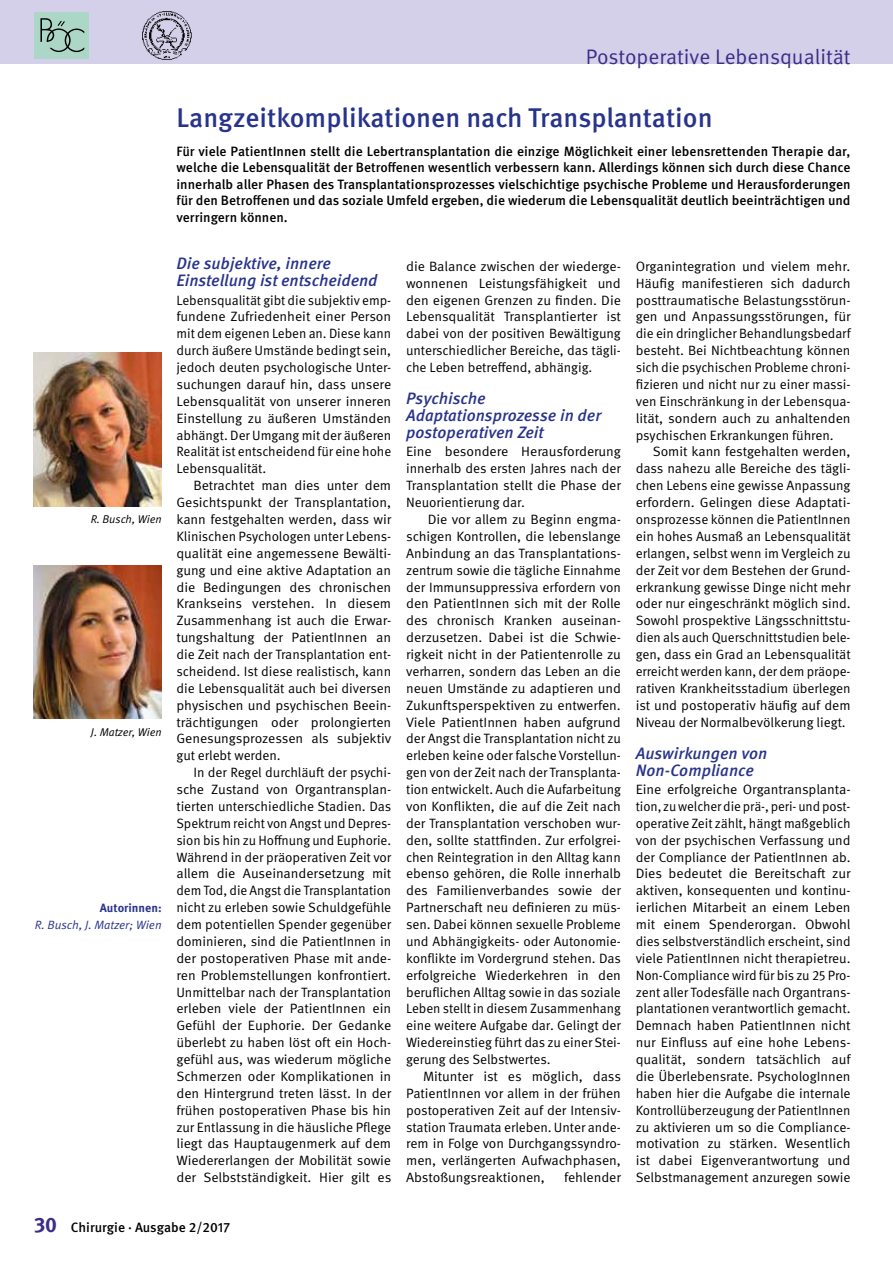
<style>
.page{position:relative;width:893px;height:1263px;background:#fff}
.page>*{position:absolute;margin:0;border:0;box-sizing:border-box;transform-origin:0 0}
.t1{font:500 27px "Meta OT";color:#28348b}
.t2{font:21px "Meta OT";color:#3a2e87}
.t3{font:italic 500 16.5px/17px "Meta OT";color:#28348b}
.t4{font:13.5px/16.8px "Meta OT";letter-spacing:-.005em;color:#000;text-align:justify}
.t5{font:500 13.5px/16.5px "Meta OT";color:#000;text-align:justify}
.t6{font:italic 12px "Meta OT";letter-spacing:-.005em;color:#28348b}
.t7{font:700 12px "Meta OT";color:#28348b}
.t8{font:italic 11.25px "Meta OT";letter-spacing:-.005em;color:#000}
.s1{font-weight:700;font-size:21px;color:#3a2e87}
</style>
<div class="page">
<div style="left:0;top:0;width:893px;height:64px;background:#d4d0e9"></div>
<div style="left:34px;top:12px;width:55px;height:46px;background:#acd7c7"></div>
<svg style="left:40px;top:18px;width:44px;height:34px"></svg>
<img style="left:142px;top:11px;width:50px;height:49px">
<img style="left:34px;top:353px;width:128px;height:153px">
<img style="left:34px;top:566px;width:128px;height:153px">
<p class="t8" style="left:91px;top:512px;width:73px">R. Busch, Wien</p>
<p class="t8" style="left:91px;top:725px;width:72px">J. Matzer, Wien</p>
<p class="t7" style="left:100px;top:900px;width:63px">Autorinnen:</p>
<p class="t6" style="left:35px;top:917px;width:128px">R. Busch, J. Matzer; Wien</p>
<h2 class="t2" style="left:586px;top:43px;width:266px">Postoperative Lebensqualität</h2>
<h1 class="t1" style="left:176px;top:100px;width:538px">Langzeitkomplikationen nach Transplantation</h1>
<p class="t5" style="left:176px;top:143px;width:676px">Für viele PatientInnen stellt die Lebertransplantation die einzige Möglichkeit einer lebensrettenden Therapie dar, welche die Lebensqualität der Betroffenen wesentlich verbessern kann. Allerdings können sich durch diese Chance innerhalb aller Phasen des Transplantationsprozesses vielschichtige psychische Probleme und Herausforderungen für den Betroffenen und das soziale Umfeld ergeben, die wiederum die Lebensqualität deutlich beeinträchtigen und verringern können.</p>
<p class="t3" style="left:176px;top:256px;width:203px">Die subjektive, innere<br>Einstellung ist entscheidend</p>
<p class="t4" style="left:176px;top:292px;width:216px">Lebensqualität gibt die subjektiv emp&shy;fundene Zufriedenheit einer Person mit dem eigenen Leben an. Diese kann durch äußere Umstände bedingt sein, jedoch deuten psychologische Unter&shy;suchungen darauf hin, dass unsere Lebensqualität von unserer inneren Einstellung zu äußeren Umständen abhängt. Der Umgang mit der äußeren Realität ist entscheidend für eine hohe Lebensqualität.</p>
<p class="t4" style="left:176px;top:478px;width:216px;text-indent:17px">Betrachtet man dies unter dem Gesichtspunkt der Transplantation, kann festgehalten werden, dass wir Klinischen Psychologen unter Lebens&shy;qualität eine angemessene Bewälti&shy;gung und eine aktive Adaptation an die Bedingungen des chronischen Krankseins verstehen. In diesem Zusammenhang ist auch die Erwar&shy;tungshaltung der PatientInnen an die Zeit nach der Transplantation ent&shy;scheidend. Ist diese realistisch, kann die Lebensqualität auch bei diversen physischen und psychischen Beein&shy;trächtigungen oder prolongierten Genesungsprozessen als subjektiv gut erlebt werden.</p>
<p class="t4" style="left:176px;top:764px;width:216px;text-indent:17px">In der Regel durchläuft der psychi&shy;sche Zustand von Organtransplan&shy;tierten unterschiedliche Stadien. Das Spektrum reicht von Angst und Depres&shy;sion bis hin zu Hoffnung und Euphorie.<br>Während in der präoperativen Zeit vor allem die Auseinandersetzung mit dem Tod, die Angst die Transplantation nicht zu erleben sowie Schuldgefühle dem potentiellen Spender gegenüber dominieren, sind die PatientInnen in der postoperativen Phase mit ande&shy;ren Problemstellungen konfrontiert.<br>Unmittelbar nach der Transplantation erleben viele der PatientInnen ein Gefühl der Euphorie. Der Gedanke überlebt zu haben löst oft ein Hoch&shy;gefühl aus, was wiederum mögliche Schmerzen oder Komplikationen in den Hintergrund treten lässt. In der frühen postoperativen Phase bis hin zur Entlassung in die häusliche Pflege liegt das Hauptaugenmerk auf dem Wiedererlangen der Mobilität sowie der Selbstständigkeit. Hier gilt es</p>
<p class="t4" style="left:406px;top:258px;width:216px">die Balance zwischen der wiederge&shy;wonnenen Leistungsfähigkeit und den eigenen Grenzen zu finden. Die Lebensqualität Transplantierter ist dabei von der positiven Bewältigung unterschiedlicher Bereiche, das tägli&shy;che Leben betreffend, abhängig.</p>
<p class="t3" style="left:406px;top:391px;width:197px">Psychische<br>Adaptationsprozesse in der postoperativen Zeit</p>
<p class="t4" style="left:406px;top:444px;width:216px">Eine besondere Herausforderung innerhalb des ersten Jahres nach der Transplantation stellt die Phase der Neuorientierung dar.</p>
<p class="t4" style="left:406px;top:511px;width:216px;text-indent:22px">Die vor allem zu Beginn engma&shy;schigen Kontrollen, die lebenslange Anbindung an das Transplantations&shy;zentrum sowie die tägliche Einnahme der Immunsuppressiva erfordern von den PatientInnen sich mit der Rolle des chronisch Kranken auseinan&shy;derzusetzen. Dabei ist die Schwie&shy;rigkeit nicht in der Patientenrolle zu verharren, sondern das Leben an die neuen Umstände zu adaptieren und Zukunftsperspektiven zu entwerfen.<br>Viele PatientInnen haben aufgrund der Angst die Transplantation nicht zu erleben keine oder falsche Vorstellun&shy;gen von der Zeit nach der Transplanta&shy;tion entwickelt. Auch die Aufarbeitung von Konflikten, die auf die Zeit nach der Transplantation verschoben wur&shy;den, sollte stattfinden. Zur erfolgrei&shy;chen Reintegration in den Alltag kann ebenso gehören, die Rolle innerhalb des Familienverbandes sowie der Partnerschaft neu definieren zu müs&shy;sen. Dabei können sexuelle Probleme und Abhängigkeits- oder Autonomie&shy;konflikte im Vordergrund stehen. Das erfolgreiche Wiederkehren in den beruflichen Alltag sowie in das soziale Leben stellt in diesem Zusammenhang eine weitere Aufgabe dar. Gelingt der Wiedereinstieg führt das zu einer Stei&shy;gerung des Selbstwertes.</p>
<p class="t4" style="left:406px;top:1068px;width:216px;text-indent:17px">Mitunter ist es möglich, dass PatientInnen vor allem in der frühen postoperativen Zeit auf der Intensiv&shy;station Traumata erleben. Unter ande&shy;rem in Folge von Durchgangssyndro&shy;men, verlängerten Aufwachphasen, Abstoßungsreaktionen,</p>
<p class="t4" style="left:636px;top:258px;width:216px">Organintegration und vielem mehr.<br>Häufig manifestieren sich dadurch posttraumatische Belastungsstörun&shy;gen und Anpassungsstörungen, für die ein dringlicher Behandlungsbedarf besteht. Bei Nichtbeachtung können sich die psychischen Probleme chroni&shy;fizieren und nicht nur zu einer massi&shy;ven Einschränkung in der Lebensqua&shy;lität, sondern auch zu anhaltenden psychischen Erkrankungen führen.</p>
<p class="t4" style="left:636px;top:444px;width:216px;text-indent:17px">Somit kann festgehalten werden, dass nahezu alle Bereiche des tägli&shy;chen Lebens eine gewisse Anpassung erfordern. Gelingen diese Adaptati&shy;onsprozesse können die PatientInnen ein hohes Ausmaß an Lebensqualität erlangen, selbst wenn im Vergleich zu der Zeit vor dem Bestehen der Grund&shy;erkrankung gewisse Dinge nicht mehr oder nur eingeschränkt möglich sind.<br>Sowohl prospektive Längsschnittstu&shy;dien als auch Querschnittstudien bele&shy;gen, dass ein Grad an Lebensqualität erreicht werden kann, der dem präope&shy;rativen Krankheitsstadium überlegen ist und postoperativ häufig auf dem Niveau der Normalbevölkerung liegt.</p>
<p class="t3" style="left:636px;top:745px;width:133px">Auswirkungen von<br>Non-Compliance</p>
<p class="t4" style="left:636px;top:781px;width:216px">Eine erfolgreiche Organtransplanta&shy;tion, zu welcher die prä-, peri- und post&shy;operative Zeit zählt, hängt maßgeblich von der psychischen Verfassung und der Compliance der PatientInnen ab.<br>Dies bedeutet die Bereitschaft zur aktiven, konsequenten und kontinu&shy;ierlichen Mitarbeit an einem Leben mit einem Spenderorgan. Obwohl dies selbstverständlich erscheint, sind viele PatientInnen nicht therapietreu.<br>Non-Compliance wird für bis zu 25 Pro&shy;zent aller Todesfälle nach Organtrans&shy;plantationen verantwortlich gemacht.<br>Demnach haben PatientInnen nicht nur Einfluss auf eine hohe Lebens&shy;qualität, sondern tatsächlich auf die Überlebensrate. PsychologInnen haben hier die Aufgabe die internale Kontrollüberzeugung der PatientInnen zu aktivieren um so die Compliance&shy;motivation zu stärken. Wesentlich ist dabei Eigenverantwortung und Selbstmanagement anzuregen sowie</p>
<p class="t4" style="left:564px;top:1169px;width:58px">fehlender</p>
<p class="t5" style="left:34px;top:1219px;width:198px"><span class="s1">30</span> Chirurgie · Ausgabe 2/2017</p>
</div>
